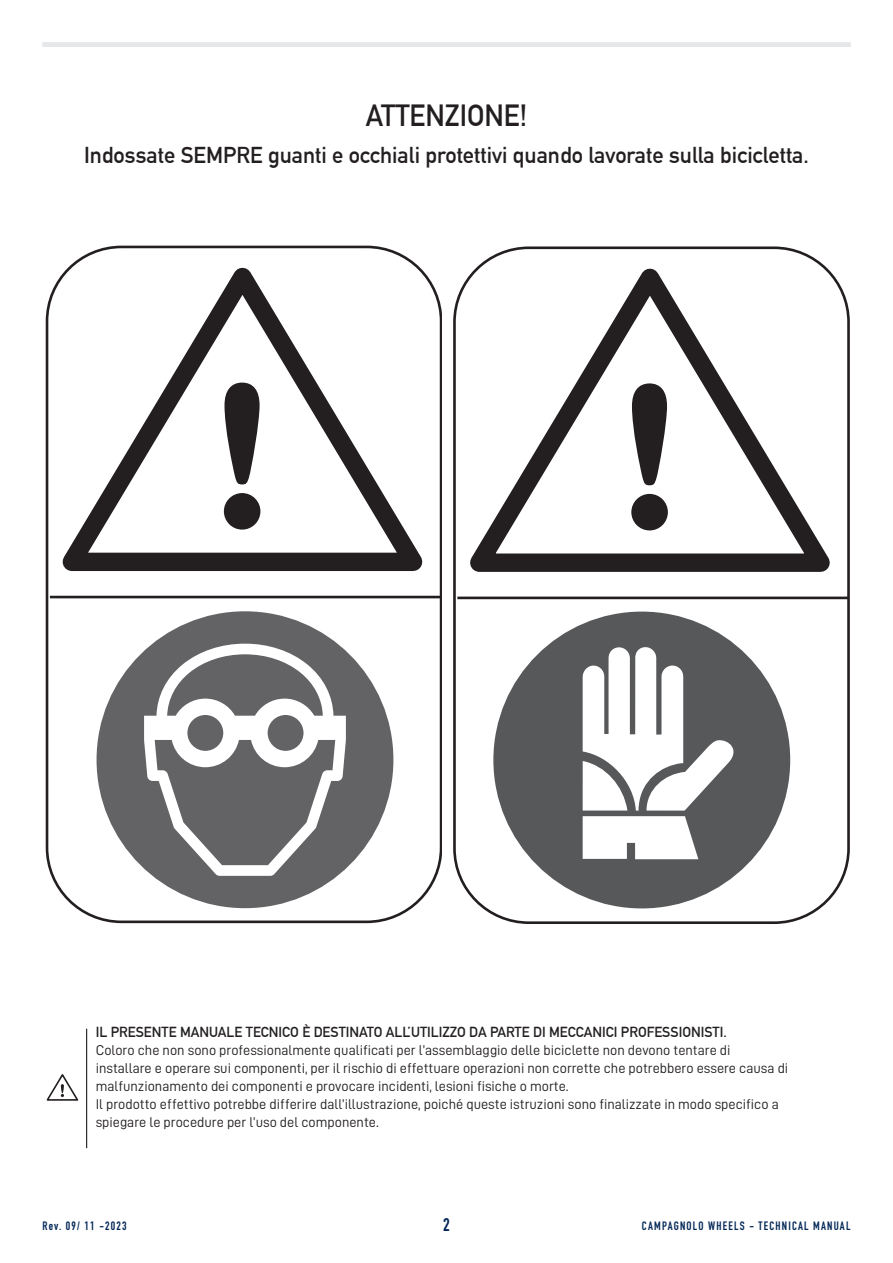
<style>
.page{position:relative;width:893px;height:1263px;background:#fff}
.page>*{position:absolute;margin:0;border:0;box-sizing:border-box;transform-origin:0 0}
.t1{font:700 30px "DIN Alternate";color:#231f20;scale:.95 1}
.t2{font:700 22.5px "DIN Alternate";color:#231f20}
.t3{font:700 18px "DIN Condensed";color:#022656}
.t4{font:14.25px/18px "D DIN";color:#231f20}
.t5{font:700 14.25px "DIN Alternate";color:#231f20}
.t6{font:700 12px "DIN Condensed";letter-spacing:.1em;color:#022656}
</style>
<div class="page">
<div style="left:43px;top:42px;width:808px;height:5px;background:#e6e7e9"></div>
<hr style="left:86px;top:1029px;width:1px;height:119px;background:#231f20">
<svg style="left:47px;top:1074px;width:32px;height:27px"></svg>
<div style="left:97px;top:611px;width:296px;height:297px;background:#636366;border-radius:50%"></div>
<svg style="left:144px;top:644px;width:202px;height:232px"></svg>
<svg style="left:47px;top:245px;width:395px;height:342px"></svg>
<svg style="left:224px;top:383px;width:36px;height:147px"></svg>
<hr style="left:50px;top:596px;width:391px;height:2px;background:#231f20">
<svg style="left:454px;top:246px;width:396px;height:342px"></svg>
<svg style="left:631px;top:383px;width:37px;height:147px"></svg>
<svg style="left:455px;top:595px;width:395px;height:204px"></svg>
<div style="left:493px;top:612px;width:297px;height:296px;background:#57585a;border-radius:50%"></div>
<svg style="left:583px;top:816px;width:115px;height:43px;background:#f0f0f0"></svg>
<svg style="left:583px;top:647px;width:158px;height:163px"></svg>
<p class="t1" style="left:366px;top:93px;width:171px">ATTENZIONE!</p>
<p class="t2" style="left:84px;top:138px;width:726px">Indossate SEMPRE guanti e occhiali protettivi quando lavorate sulla bicicletta.</p>
<p class="t5" style="left:96px;top:1021px;width:633px">IL PRESENTE MANUALE TECNICO È DESTINATO ALL’UTILIZZO DA PARTE DI MECCANICI PROFESSIONISTI.</p>
<p class="t4" style="left:96px;top:1041px;width:694px">Coloro che non sono professionalmente qualificati per l’assemblaggio delle biciclette non devono tentare di installare e operare sui componenti, per il rischio di effettuare operazioni non corrette che potrebbero essere causa di malfunzionamento dei componenti e provocare incidenti, lesioni fisiche o morte.</p>
<p class="t4" style="left:96px;top:1095px;width:685px">Il prodotto effettivo potrebbe differire dall’illustrazione, poiché queste istruzioni sono finalizzate in modo specifico a spiegare le procedure per l’uso del componente.</p>
<p class="t6" style="left:43px;top:1217px;width:86px">Rev. 09/ 11 -2023</p>
<p class="t3" style="left:443px;top:1213px;width:8px">2</p>
<p class="t6" style="left:642px;top:1217px;width:210px">CAMPAGNOLO WHEELS - TECHNICAL MANUAL</p>
</div>
